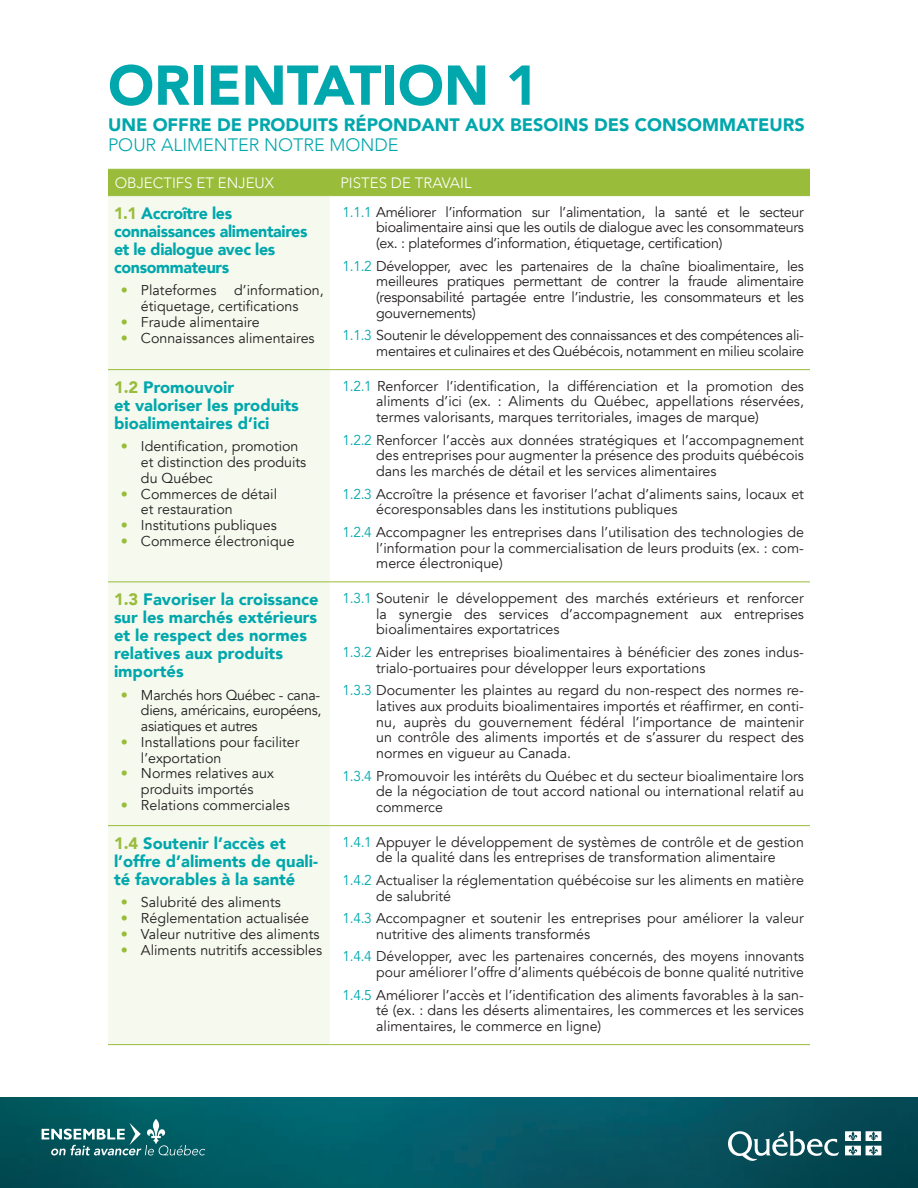
<style>
.page{position:relative;width:918px;height:1188px;background:#fff}
.page>*{position:absolute;margin:0;border:0;box-sizing:border-box;transform-origin:0 0}
.t1{font:900 55.5px "Avenir";color:#00a7ac}
.t2{font:900 18px "Avenir";color:#00a7ac}
.t3{font:300 18px "Avenir";color:#00a7ac}
.t4{font:900 16.5px/18px "Avenir";color:#00a7ac}
.t5{font:900 16.5px/18px "Avenir";letter-spacing:-.02em;color:#00a7ac}
.t6{font:300 15px "Avenir";color:#fff}
.t7{font:14.25px/15.8px "Avenir";color:#231f20;text-align:justify}
.t8{font:14.25px/15.8px "Avenir";letter-spacing:-.02em;color:#231f20;text-align:right}
.s1{color:#99bc3b}
.s2{color:#00a7ac}
</style>
<div class="page">
<img style="left:0;top:1097px;width:918px;height:91px">
<svg style="left:728px;top:1131px;width:111px;height:30px"></svg>
<svg style="left:845px;top:1131px;width:36px;height:24px"></svg>
<svg style="left:42px;top:1119px;width:163px;height:36px;background:#30787d"></svg>
<div style="left:108px;top:170px;width:702px;height:25px;background:#99bc3b"></div>
<div style="left:108px;top:196px;width:222px;height:848px;background:#f5f9ee"></div>
<hr style="left:108px;top:169px;width:222px;height:1px;background:#99bc3b">
<hr style="left:330px;top:169px;width:480px;height:1px;background:#99bc3b">
<hr style="left:108px;top:195px;width:222px;height:1px;background:#99bc3b">
<hr style="left:330px;top:195px;width:480px;height:1px;background:#99bc3b">
<hr style="left:108px;top:369px;width:222px;height:1px;background:#99bc3b">
<hr style="left:330px;top:369px;width:480px;height:1px;background:#99bc3b">
<hr style="left:108px;top:581px;width:222px;height:1px;background:#99bc3b">
<hr style="left:330px;top:581px;width:480px;height:1px;background:#99bc3b">
<hr style="left:108px;top:825px;width:222px;height:1px;background:#99bc3b">
<hr style="left:330px;top:825px;width:480px;height:1px;background:#99bc3b">
<hr style="left:108px;top:1044px;width:222px;height:1px;background:#99bc3b">
<hr style="left:330px;top:1044px;width:480px;height:1px;background:#99bc3b">
<h1 class="t1" style="left:108px;top:38px;width:432px">ORIENTATION 1</h1>
<p class="t2" style="left:108px;top:109px;width:698px">UNE OFFRE DE PRODUITS RÉPONDANT AUX BESOINS DES CONSOMMATEURS</p>
<p class="t3" style="left:108px;top:134px;width:292px">POUR ALIMENTER NOTRE MONDE</p>
<p class="t6" style="left:115px;top:174px;width:161px">OBJECTIFS ET ENJEUX</p>
<p class="t6" style="left:340px;top:174px;width:133px">PISTES DE TRAVAIL</p>
<p class="t5" style="left:114px;top:204px;width:195px"><span class="s1">1.1</span> Accroître les connaissances alimentaires et le dialogue avec les consommateurs</p>
<p class="t7" style="left:121px;top:283px;width:97px"><span class="s1">•</span> Plateformes</p>
<p class="t7" style="left:376px;top:204px;width:429px;text-indent:-34px"><span class="s2">1.1.1</span> Améliorer l’information sur l’alimentation, la santé et le secteur bioalimentaire ainsi que les outils de dialogue avec les consommateurs (ex. : plateformes d’information, étiquetage, certification)</p>
<p class="t7" style="left:376px;top:258px;width:429px;text-indent:-34px"><span class="s2">1.1.2</span> Développer, avec les partenaires de la chaîne bioalimentaire, les meilleures pratiques permettant de contrer la fraude alimentaire (responsabilité partagée entre l’industrie, les consommateurs et les gouvernements)</p>
<p class="t8" style="left:342px;top:328px;width:463px"><span class="s2">1.1.3</span> Soutenir le développement des connaissances et des compétences ali&shy;mentaires et culinaires et des Québécois, notamment en milieu scolaire</p>
<p class="t7" style="left:141px;top:283px;width:184px;text-indent:93px">d’information, étiquetage, certifications</p>
<p class="t7" style="left:121px;top:314px;width:140px"><span class="s1">•</span> Fraude alimentaire</p>
<p class="t7" style="left:121px;top:330px;width:195px"><span class="s1">•</span> Connaissances alimentaires</p>
<p class="t4" style="left:114px;top:378px;width:186px"><span class="s1">1.2</span> Promouvoir<br>et valoriser les produits bioalimentaires d’ici</p>
<p class="t7" style="left:141px;top:439px;width:167px;text-align:left;text-indent:-20px"><span class="s1">•</span> Identification, promotion et distinction des produits du Québec</p>
<p class="t7" style="left:141px;top:486px;width:138px;text-indent:-20px"><span class="s1">•</span> Commerces de détail et restauration</p>
<p class="t7" style="left:121px;top:518px;width:158px"><span class="s1">•</span> Institutions publiques</p>
<p class="t7" style="left:121px;top:533px;width:175px"><span class="s1">•</span> Commerce électronique</p>
<p class="t4" style="left:114px;top:590px;width:206px"><span class="s1">1.3</span> Favoriser la croissance sur les marchés extérieurs et le respect des normes relatives aux produits importés</p>
<p class="t7" style="left:141px;top:687px;width:182px;text-indent:-20px"><span class="s1">•</span> Marchés hors Québec - cana&shy;diens, américains, européens, asiatiques et autres</p>
<p class="t7" style="left:141px;top:734px;width:160px;text-indent:-20px"><span class="s1">•</span> Installations pour faciliter l’exportation</p>
<p class="t7" style="left:121px;top:766px;width:155px;text-align:center"><span class="s1">•</span> Normes relatives aux produits importés</p>
<p class="t7" style="left:121px;top:797px;width:171px"><span class="s1">•</span> Relations commerciales</p>
<p class="t4" style="left:114px;top:834px;width:206px"><span class="s1">1.4</span> Soutenir l’accès et l’offre d’aliments de quali&shy;té favorables à la santé</p>
<p class="t7" style="left:121px;top:895px;width:162px"><span class="s1">•</span> Salubrité des aliments</p>
<p class="t7" style="left:121px;top:911px;width:190px"><span class="s1">•</span> Réglementation actualisée</p>
<p class="t7" style="left:121px;top:926px;width:200px"><span class="s1">•</span> Valeur nutritive des aliments</p>
<p class="t7" style="left:121px;top:942px;width:203px"><span class="s1">•</span> Aliments nutritifs accessibles</p>
<p class="t7" style="left:376px;top:378px;width:429px;text-indent:-34px"><span class="s2">1.2.1</span> Renforcer l’identification, la différenciation et la promotion des aliments d’ici (ex. : Aliments du Québec, appellations réservées, termes valorisants, marques territoriales, images de marque)</p>
<p class="t7" style="left:376px;top:432px;width:429px;text-indent:-34px"><span class="s2">1.2.2</span> Renforcer l’accès aux données stratégiques et l’accompagnement des entreprises pour augmenter la présence des produits québécois dans les marchés de détail et les services alimentaires</p>
<p class="t7" style="left:376px;top:486px;width:429px;text-indent:-34px"><span class="s2">1.2.3</span> Accroître la présence et favoriser l’achat d’aliments sains, locaux et écoresponsables dans les institutions publiques</p>
<p class="t7" style="left:376px;top:524px;width:429px;text-indent:-34px"><span class="s2">1.2.4</span> Accompagner les entreprises dans l’utilisation des technologies de l’information pour la commercialisation de leurs produits (ex. : com&shy;merce électronique)</p>
<p class="t7" style="left:376px;top:590px;width:429px;text-indent:-34px"><span class="s2">1.3.1</span> Soutenir le développement des marchés extérieurs et renforcer la synergie des services d’accompagnement aux entreprises bioalimentaires exportatrices</p>
<p class="t7" style="left:376px;top:644px;width:429px;text-indent:-34px"><span class="s2">1.3.2</span> Aider les entreprises bioalimentaires à bénéficier des zones indus&shy;trialo-portuaires pour développer leurs exportations</p>
<p class="t7" style="left:376px;top:683px;width:429px;text-indent:-34px"><span class="s2">1.3.3</span> Documenter les plaintes au regard du non-respect des normes re&shy;latives aux produits bioalimentaires importés et réaffirmer, en conti&shy;nu, auprès du gouvernement fédéral l’importance de maintenir un contrôle des aliments importés et de s’assurer du respect des normes en vigueur au Canada.</p>
<p class="t7" style="left:376px;top:768px;width:429px;text-indent:-34px"><span class="s2">1.3.4</span> Promouvoir les intérêts du Québec et du secteur bioalimentaire lors de la négociation de tout accord national ou international relatif au commerce</p>
<p class="t7" style="left:342px;top:834px;width:463px;text-align:center"><span class="s2">1.4.1</span> Appuyer le développement de systèmes de contrôle et de gestion de la qualité dans les entreprises de transformation alimentaire</p>
<p class="t7" style="left:376px;top:872px;width:429px;text-indent:-34px"><span class="s2">1.4.2</span> Actualiser la réglementation québécoise sur les aliments en matière de salubrité</p>
<p class="t7" style="left:376px;top:911px;width:429px;text-indent:-34px"><span class="s2">1.4.3</span> Accompagner et soutenir les entreprises pour améliorer la valeur nutritive des aliments transformés</p>
<p class="t7" style="left:342px;top:949px;width:463px;text-align:right"><span class="s2">1.4.4</span> Développer, avec les partenaires concernés, des moyens innovants pour améliorer l’offre d’aliments québécois de bonne qualité nutritive</p>
<p class="t7" style="left:376px;top:987px;width:429px;text-indent:-34px"><span class="s2">1.4.5</span> Améliorer l’accès et l’identification des aliments favorables à la san&shy;té (ex. : dans les déserts alimentaires, les commerces et les services alimentaires, le commerce en ligne)</p>
</div>
